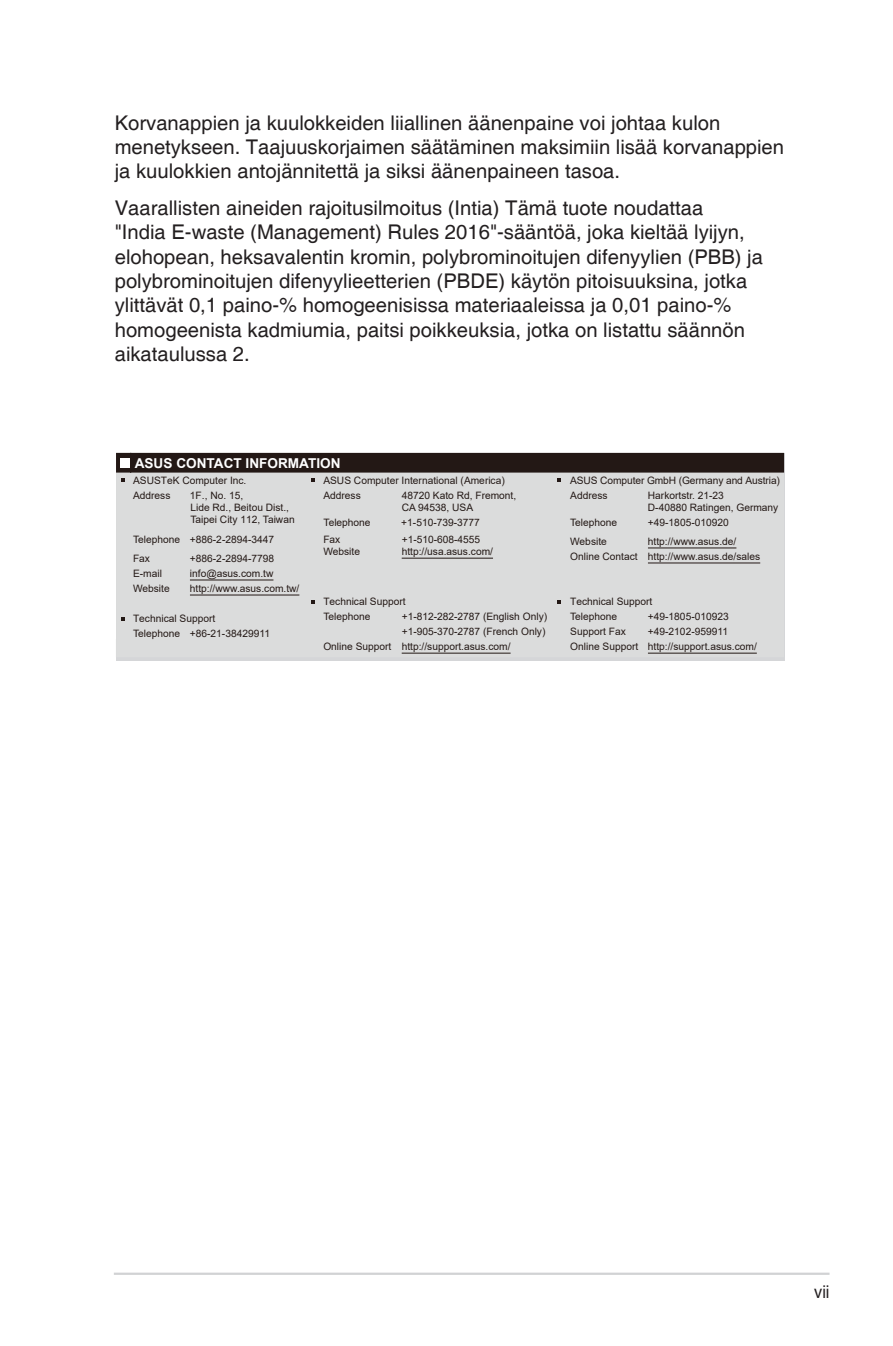
<style>
.page{position:relative;width:893px;height:1346px;background:#fff}
.page>*{position:absolute;margin:0;border:0;box-sizing:border-box;transform-origin:0 0}
.Body_Text{font:20.25px/24.3px "Helvetica";color:#231f20}
.t1{font:18px "Helvetica";color:#231f20;scale:.9 1}
.t2{font:700 13.5px "Arial";color:#fff}
.t3{font:10.12px/12.2px "Arial";color:#231815}
</style>
<div class="page">
<hr style="left:114px;top:1272px;width:715px;height:3px;background:#d1d2d4">
<div style="left:116px;top:482px;width:668px;height:175px;background:#dbdcdc"></div>
<hr style="left:402px;top:558px;width:91px;height:1px;background:#231815">
<hr style="left:648px;top:547px;width:88px;height:1px;background:#231815">
<hr style="left:190px;top:579px;width:83px;height:1px;background:#231815">
<hr style="left:648px;top:562px;width:112px;height:1px;background:#231815">
<hr style="left:190px;top:595px;width:109px;height:1px;background:#231815">
<hr style="left:402px;top:653px;width:109px;height:1px;background:#231815">
<hr style="left:648px;top:653px;width:109px;height:1px;background:#231815">
<svg style="left:116px;top:453px;width:668px;height:29px;background:#5f5856"></svg>
<svg style="left:121px;top:617px;width:4px;height:3px"></svg>
<svg style="left:311px;top:600px;width:4px;height:3px"></svg>
<svg style="left:557px;top:600px;width:4px;height:3px"></svg>
<p class="Body_Text" style="left:115px;top:111px;width:671px">Korvanappien ja kuulokkeiden liiallinen äänenpaine voi johtaa kulon menetykseen. Taajuuskorjaimen säätäminen maksimiin lisää korvanappien ja kuulokkien antojännitettä ja siksi äänenpaineen tasoa.</p>
<p class="Body_Text" style="left:115px;top:197px;width:650px">Vaarallisten aineiden rajoitusilmoitus (Intia) Tämä tuote noudattaa<br>"India E-waste (Management) Rules 2016"-sääntöä, joka kieltää lyijyn, elohopean, heksavalentin kromin, polybrominoitujen difenyylien (PBB) ja polybrominoitujen difenyylieetterien (PBDE) käytön pitoisuuksina, jotka ylittävät 0,1 paino-% homogeenisissa materiaaleissa ja 0,01 paino-% homogeenista kadmiumia, paitsi poikkeuksia, jotka on listattu säännön aikataulussa 2.</p>
<p class="t2" style="left:135px;top:453px;width:207px">ASUS CONTACT INFORMATION</p>
<p class="t3" style="left:133px;top:474px;width:115px">ASUSTeK Computer Inc.</p>
<p class="t3" style="left:323px;top:474px;width:183px">ASUS Computer International (America)</p>
<p class="t3" style="left:570px;top:474px;width:211px">ASUS Computer GmbH (Germany and Austria)</p>
<p class="t3" style="left:133px;top:489px;width:39px">Address</p>
<p class="t3" style="left:323px;top:489px;width:39px">Address</p>
<p class="t3" style="left:402px;top:489px;width:116px">48720 Kato Rd, Fremont,<br>CA 94538, USA</p>
<p class="t3" style="left:570px;top:489px;width:39px">Address</p>
<p class="t3" style="left:648px;top:489px;width:132px">Harkortstr. 21-23<br>D-40880 Ratingen, Germany</p>
<p class="t3" style="left:133px;top:533px;width:143px">Telephone +886-2-2894-3447</p>
<p class="t3" style="left:323px;top:533px;width:19px">Fax</p>
<p class="t3" style="left:402px;top:533px;width:80px">+1-510-608-4555</p>
<p class="t3" style="left:190px;top:489px;width:106px">1F., No. 15,<br>Lide Rd., Beitou Dist.,<br>Taipei City 112, Taiwan</p>
<p class="t3" style="left:324px;top:516px;width:49px">Telephone</p>
<p class="t3" style="left:401px;top:516px;width:80px">+1-510-739-3777</p>
<p class="t3" style="left:570px;top:516px;width:49px">Telephone</p>
<p class="t3" style="left:648px;top:516px;width:82px">+49-1805-010920</p>
<p class="t3" style="left:570px;top:535px;width:38px">Website</p>
<p class="t3" style="left:648px;top:535px;width:90px">http://www.asus.de/</p>
<p class="t3" style="left:323px;top:546px;width:38px">Website</p>
<p class="t3" style="left:402px;top:546px;width:93px">http://usa.asus.com/</p>
<p class="t3" style="left:570px;top:550px;width:192px">Online Contact http://www.asus.de/sales</p>
<p class="t3" style="left:133px;top:552px;width:19px">Fax</p>
<p class="t3" style="left:190px;top:552px;width:86px">+886-2-2894-7798</p>
<p class="t3" style="left:133px;top:567px;width:30px">E-mail</p>
<p class="t3" style="left:190px;top:567px;width:85px">info@asus.com.tw</p>
<p class="t3" style="left:133px;top:582px;width:38px">Website</p>
<p class="t3" style="left:190px;top:582px;width:111px">http://www.asus.com.tw/</p>
<p class="t3" style="left:133px;top:612px;width:84px">Technical Support</p>
<p class="t3" style="left:133px;top:627px;width:139px">Telephone +86-21-38429911</p>
<p class="t3" style="left:323px;top:595px;width:84px">Technical Support</p>
<p class="t3" style="left:570px;top:595px;width:84px">Technical Support</p>
<p class="t3" style="left:323px;top:610px;width:49px">Telephone</p>
<p class="t3" style="left:402px;top:610px;width:147px">+1-812-282-2787 (English Only)</p>
<p class="t3" style="left:570px;top:610px;width:49px">Telephone</p>
<p class="t3" style="left:648px;top:610px;width:82px">+49-1805-010923</p>
<p class="t3" style="left:402px;top:626px;width:145px">+1-905-370-2787 (French Only)</p>
<p class="t3" style="left:570px;top:626px;width:57px">Support Fax</p>
<p class="t3" style="left:648px;top:626px;width:82px">+49-2102-959911</p>
<p class="t3" style="left:323px;top:641px;width:189px">Online Support http://support.asus.com/</p>
<p class="t3" style="left:570px;top:641px;width:188px">Online Support http://support.asus.com/</p>
<h2 class="t1" style="left:814px;top:1281px;width:18px">vii</h2>
</div>
